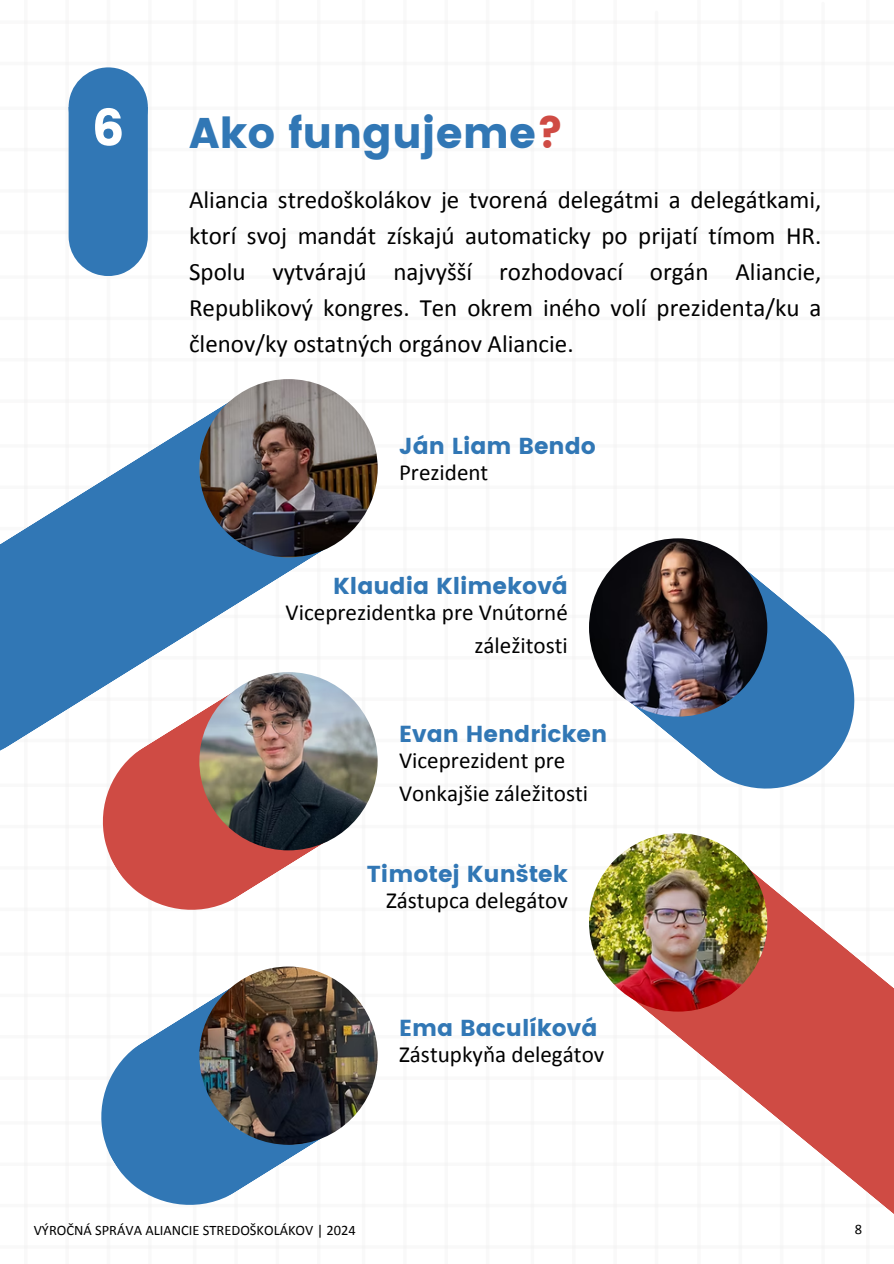
<style>
.page{position:relative;width:894px;height:1264px;background:#fff}
.page>*{position:absolute;margin:0;border:0;box-sizing:border-box;transform-origin:0 0}
.t1{font:50.7px "Poppins";color:#fff}
.t2{font:42.75px "Poppins";color:#3177b5}
.t3{font:25.05px/36px "Calibri";color:#000;text-align:justify}
.t4{font:23.1px/33.3px "Calibri";color:#000;text-align:right}
.t5{font:23.1px "Poppins";color:#3177b5}
.t6{font:14.4px "Calibri";color:#000}
.s1{color:#cf4b44}
</style>
<div class="page">
<hr style="left:654px;top:12px;width:4px;height:1251px;background:#f9f9f9">
<hr style="left:613px;top:0;width:3px;height:1263px;background:#f1f0f0">
<hr style="left:572px;top:0;width:3px;height:1263px;background:#f1f0f0">
<hr style="left:530px;top:0;width:4px;height:1263px;background:#f9f9f9">
<hr style="left:486px;top:0;width:3px;height:1263px;background:#f1f0f0">
<hr style="left:444px;top:0;width:4px;height:1263px;background:#f9f9f9">
<hr style="left:403px;top:0;width:3px;height:1263px;background:#f1f0f0">
<hr style="left:362px;top:0;width:3px;height:1263px;background:#f1f0f0">
<hr style="left:317px;top:0;width:3px;height:1263px;background:#f1f0f0">
<hr style="left:275px;top:0;width:4px;height:1263px;background:#f9f9f9">
<hr style="left:234px;top:0;width:4px;height:1263px;background:#f9f9f9">
<hr style="left:193px;top:0;width:3px;height:1263px;background:#f1f0f0">
<hr style="left:148px;top:0;width:3px;height:1263px;background:#f1f0f0">
<hr style="left:107px;top:0;width:3px;height:1263px;background:#f1f0f0">
<hr style="left:65px;top:0;width:4px;height:1263px;background:#f9f9f9">
<hr style="left:24px;top:0;width:3px;height:1263px;background:#f1f0f0">
<hr style="left:865px;top:0;width:4px;height:1263px;background:#f9f9f9">
<hr style="left:821px;top:3px;width:3px;height:1260px;background:#f1f0f0">
<hr style="left:779px;top:0;width:4px;height:1263px;background:#f9f9f9">
<hr style="left:738px;top:0;width:3px;height:1263px;background:#f1f0f0">
<hr style="left:697px;top:0;width:3px;height:1263px;background:#f1f0f0">
<hr style="left:0;top:1245px;width:893px;height:3px;background:#f1f0f0">
<hr style="left:0;top:1203px;width:893px;height:4px;background:#f9f9f9">
<hr style="left:0;top:1162px;width:893px;height:3px;background:#f1f0f0">
<hr style="left:0;top:1121px;width:893px;height:3px;background:#f1f0f0">
<hr style="left:0;top:1076px;width:893px;height:3px;background:#f1f0f0">
<hr style="left:0;top:1035px;width:893px;height:3px;background:#f1f0f0">
<hr style="left:0;top:993px;width:893px;height:4px;background:#f9f9f9">
<hr style="left:0;top:952px;width:893px;height:3px;background:#f1f0f0">
<hr style="left:0;top:907px;width:893px;height:4px;background:#f9f9f9">
<hr style="left:0;top:866px;width:893px;height:3px;background:#f1f0f0">
<hr style="left:0;top:825px;width:893px;height:3px;background:#f1f0f0">
<hr style="left:0;top:783px;width:893px;height:4px;background:#f9f9f9">
<hr style="left:0;top:738px;width:893px;height:4px;background:#f9f9f9">
<hr style="left:0;top:697px;width:893px;height:4px;background:#f9f9f9">
<hr style="left:0;top:656px;width:893px;height:3px;background:#f1f0f0">
<hr style="left:0;top:614px;width:893px;height:4px;background:#f9f9f9">
<hr style="left:0;top:568px;width:893px;height:3px;background:#f1f0f0">
<hr style="left:0;top:527px;width:893px;height:3px;background:#f1f0f0">
<hr style="left:0;top:485px;width:893px;height:4px;background:#f9f9f9">
<hr style="left:0;top:444px;width:893px;height:3px;background:#f1f0f0">
<hr style="left:0;top:399px;width:893px;height:4px;background:#f9f9f9">
<hr style="left:0;top:358px;width:893px;height:3px;background:#f1f0f0">
<hr style="left:0;top:317px;width:893px;height:3px;background:#f1f0f0">
<hr style="left:0;top:275px;width:893px;height:4px;background:#f9f9f9">
<hr style="left:0;top:230px;width:893px;height:4px;background:#f9f9f9">
<hr style="left:0;top:189px;width:893px;height:4px;background:#f9f9f9">
<hr style="left:0;top:148px;width:893px;height:3px;background:#f1f0f0">
<hr style="left:0;top:107px;width:893px;height:3px;background:#f1f0f0">
<hr style="left:0;top:62px;width:893px;height:3px;background:#f1f0f0">
<hr style="left:0;top:20px;width:893px;height:4px;background:#f9f9f9">
<svg style="left:614px;top:553px;width:241px;height:241px;fill:#3177b5"></svg>
<svg style="left:0;top:389px;width:343px;height:362px;fill:#3177b5"></svg>
<div style="left:69px;top:67px;width:79px;height:80px;background:#3177b5;border-radius:50%"></div>
<div style="left:69px;top:110px;width:79px;height:166px;background:#3177b5"></div>
<img style="left:199px;top:379px;width:178px;height:178px;border-radius:50%">
<img style="left:589px;top:538px;width:178px;height:178px;border-radius:50%">
<svg style="left:97px;top:681px;width:246px;height:229px;fill:#cf4b44"></svg>
<img style="left:199px;top:672px;width:178px;height:178px;border-radius:50%">
<svg style="left:612px;top:848px;width:281px;height:392px"></svg>
<img style="left:589px;top:833px;width:178px;height:178px;border-radius:50%">
<svg style="left:95px;top:978px;width:246px;height:227px;fill:#3177b5"></svg>
<img style="left:199px;top:966px;width:178px;height:178px;border-radius:50%">
<p class="t1" style="left:92px;top:99px;width:34px">6</p>
<p class="t2" style="left:189px;top:108px;width:376px">Ako fungujeme<span class="s1">?</span></p>
<p class="t3" style="left:189px;top:183px;width:633px">Aliancia stredoškolákov je tvorená delegátmi a delegátkami, ktorí svoj mandát získajú automaticky po prijatí tímom HR.<br>Spolu vytvárajú najvyšší rozhodovací orgán Aliancie, Republikový kongres. Ten okrem iného volí prezidenta/ku a členov/ky ostatných orgánov Aliancie.</p>
<p class="t5" style="left:399px;top:432px;width:198px">Ján Liam Bendo</p>
<p class="t4" style="left:399px;top:457px;width:91px">Prezident</p>
<p class="t5" style="left:333px;top:572px;width:236px">Klaudia Klimeková</p>
<p class="t4" style="left:285px;top:597px;width:284px">Viceprezidentka pre Vnútorné záležitosti</p>
<p class="t5" style="left:399px;top:720px;width:209px">Evan Hendricken</p>
<p class="t4" style="left:399px;top:745px;width:191px;text-align:left">Viceprezident pre<br>Vonkajšie záležitosti</p>
<p class="t5" style="left:367px;top:860px;width:202px">Timotej Kunštek</p>
<p class="t4" style="left:386px;top:885px;width:183px">Zástupca delegátov</p>
<p class="t5" style="left:399px;top:1014px;width:200px">Ema Baculíková</p>
<p class="t4" style="left:399px;top:1040px;width:207px">Zástupkyňa delegátov</p>
<p class="t6" style="left:34px;top:1223px;width:323px">VÝROČNÁ SPRÁVA ALIANCIE STREDOŠKOLÁKOV | 2024</p>
<p class="t6" style="left:854px;top:1222px;width:9px">8</p>
</div>
